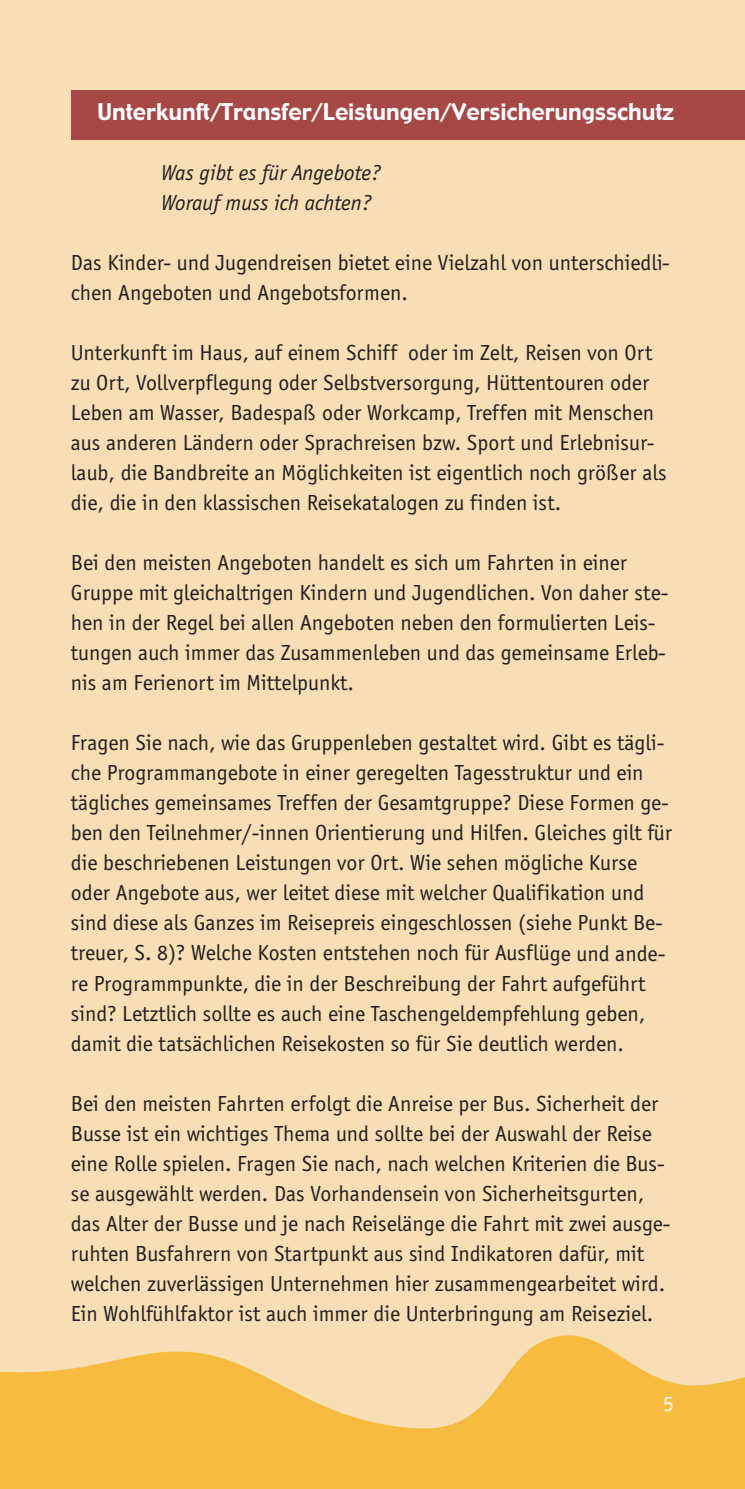
<style>
.page{position:relative;width:745px;height:1489px;background:#fff}
.page>*{position:absolute;margin:0;border:0;box-sizing:border-box;transform-origin:0 0}
.t1{font:22.5px/30px "Officina Sans";color:#231f20}
.t2{font:22.5px "Gadget";color:#fff}
.t3{font:italic 22.5px/30px "Officina Sans";color:#231f20}
.t4{font:22.5px "Officina Sans";color:#fff}
</style>
<div class="page">
<div style="left:0;top:0;width:744px;height:1488px;background:#f8deb4"></div>
<svg style="left:9px;top:1335px;width:735px;height:153px;fill:#f6bb3f"></svg>
<svg style="left:0;top:1371px;width:9px;height:117px"></svg>
<div style="left:71px;top:90px;width:673px;height:50px;background:#a64845"></div>
<p class="t2" style="left:97px;top:99px;width:577px">Unterkunft/Transfer/Leistungen/Versicherungsschutz</p>
<p class="t3" style="left:161px;top:157px;width:222px">Was gibt es für Angebote?<br>Worauf muss ich achten?</p>
<p class="t1" style="left:71px;top:247px;width:600px">Das Kinder- und Jugendreisen bietet eine Vielzahl von unterschiedli&shy;chen Angeboten und Angebotsformen.</p>
<p class="t1" style="left:71px;top:337px;width:597px">Unterkunft im Haus, auf einem Schiff oder im Zelt, Reisen von Ort zu Ort, Vollverpflegung oder Selbstversorgung, Hüttentouren oder Leben am Wasser, Badespaß oder Workcamp, Treffen mit Menschen aus anderen Ländern oder Sprachreisen bzw. Sport und Erlebnisur&shy;laub, die Bandbreite an Möglichkeiten ist eigentlich noch größer als die, die in den klassischen Reisekatalogen zu finden ist.</p>
<p class="t1" style="left:71px;top:547px;width:598px">Bei den meisten Angeboten handelt es sich um Fahrten in einer Gruppe mit gleichaltrigen Kindern und Jugendlichen. Von daher ste&shy;hen in der Regel bei allen Angeboten neben den formulierten Leis&shy;tungen auch immer das Zusammenleben und das gemeinsame Erleb&shy;nis am Ferienort im Mittelpunkt.</p>
<p class="t1" style="left:71px;top:727px;width:602px">Fragen Sie nach, wie das Gruppenleben gestaltet wird. Gibt es tägli&shy;che Programmangebote in einer geregelten Tagesstruktur und ein tägliches gemeinsames Treffen der Gesamtgruppe? Diese Formen ge&shy;ben den Teilnehmer/-innen Orientierung und Hilfen. Gleiches gilt für die beschriebenen Leistungen vor Ort. Wie sehen mögliche Kurse oder Angebote aus, wer leitet diese mit welcher Qualifikation und sind diese als Ganzes im Reisepreis eingeschlossen (siehe Punkt Be&shy;treuer, S. 8)? Welche Kosten entstehen noch für Ausflüge und ande&shy;re Programmpunkte, die in der Beschreibung der Fahrt aufgeführt sind? Letztlich sollte es auch eine Taschengeldempfehlung geben, damit die tatsächlichen Reisekosten so für Sie deutlich werden.</p>
<p class="t1" style="left:71px;top:1087px;width:601px">Bei den meisten Fahrten erfolgt die Anreise per Bus. Sicherheit der Busse ist ein wichtiges Thema und sollte bei der Auswahl der Reise eine Rolle spielen. Fragen Sie nach, nach welchen Kriterien die Bus&shy;se ausgewählt werden. Das Vorhandensein von Sicherheitsgurten, das Alter der Busse und je nach Reiselänge die Fahrt mit zwei ausge&shy;ruhten Busfahrern von Startpunkt aus sind Indikatoren dafür, mit welchen zuverlässigen Unternehmen hier zusammengearbeitet wird.<br>Ein Wohlfühlfaktor ist auch immer die Unterbringung am Reiseziel.</p>
<p class="t4" style="left:662px;top:1389px;width:12px">5</p>
</div>
